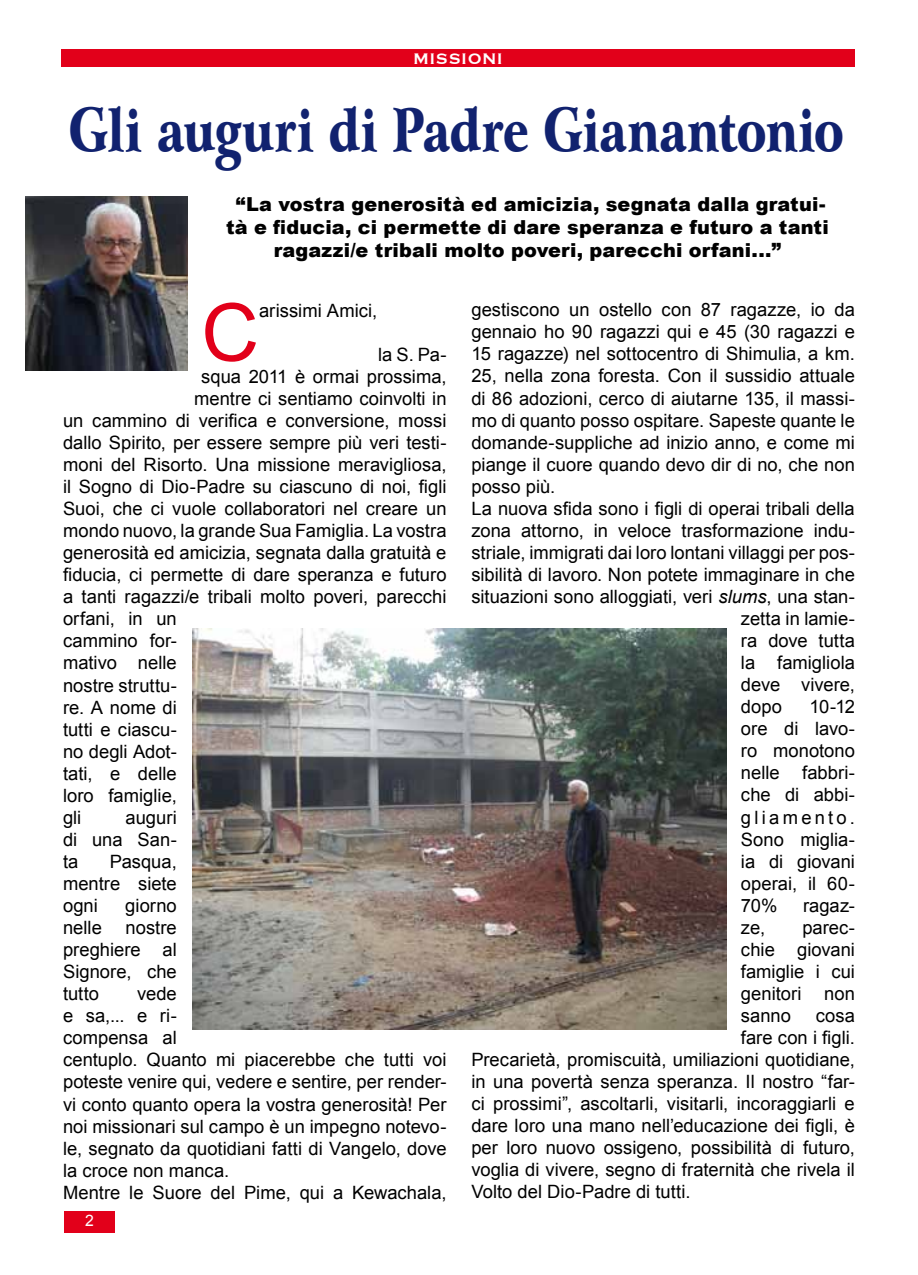
<style>
.page{position:relative;width:918px;height:1275px;background:#fff}
.page>*{position:absolute;margin:0;border:0;box-sizing:border-box;transform-origin:0 0}
.t1{font:79.98px "Arial";color:#e2001a}
.t2{font:900 60.38px "Arrus BT";letter-spacing:-.01em;color:#11226f;scale:.75 1}
.t3{font:900 19.25px/23.1px "Arial";letter-spacing:.005em;color:#000;text-align:center}
.t4{font:18.38px/22.1px "Arial";color:#000;text-align:justify}
.t5{font:700 15.75px "Copperplate";letter-spacing:.1em;color:#fff}
.t6{font:15.75px "Arial";color:#fff}
.s1{font-style:italic}
</style>
<div class="page">
<div style="left:64px;top:1211px;width:51px;height:21px;background:#e2001a"></div>
<div style="left:61px;top:49px;width:794px;height:18px;background:#e2001a"></div>
<img style="left:26px;top:196px;width:162px;height:174px">
<img style="left:193px;top:629px;width:534px;height:400px">
<p class="t5" style="left:414px;top:50px;width:90px">mISSIONI</p>
<h2 class="t2" style="left:69px;top:93px;width:1035px">Gli auguri di Padre Gianantonio</h2>
<p class="t3" style="left:226px;top:192px;width:604px">“La vostra generosità ed amicizia, segnata dalla gratui&shy;tà e fiducia, ci permette di dare speranza e futuro a tanti ragazzi/e tribali molto poveri, parecchi orfani...”</p>
<h1 class="t1" style="left:201px;top:280px;width:59px">C</h1>
<p class="t4" style="left:259px;top:299px;width:120px">arissimi Amici,</p>
<p class="t4" style="left:378px;top:343px;width:70px">la S. Pa-</p>
<p class="t4" style="left:201px;top:365px;width:247px">squa 2011 è ormai prossima,</p>
<p class="t4" style="left:194px;top:388px;width:254px">mentre ci sentiamo coinvolti in</p>
<p class="t4" style="left:63px;top:410px;width:385px">un cammino di verifica e conversione, mossi</p>
<p class="t4" style="left:63px;top:432px;width:385px">dallo Spirito, per essere sempre più veri testi-</p>
<p class="t4" style="left:63px;top:454px;width:385px">moni del Risorto. Una missione meravigliosa,</p>
<p class="t4" style="left:63px;top:476px;width:385px">il Sogno di Dio-Padre su ciascuno di noi, figli</p>
<p class="t4" style="left:63px;top:498px;width:385px">Suoi, che ci vuole collaboratori nel creare un</p>
<p class="t4" style="left:63px;top:520px;width:385px">mondo nuovo, la grande Sua Famiglia. La vostra</p>
<p class="t4" style="left:63px;top:542px;width:385px">generosità ed amicizia, segnata dalla gratuità e</p>
<p class="t4" style="left:63px;top:564px;width:385px">fiducia, ci permette di dare speranza e futuro</p>
<p class="t4" style="left:63px;top:586px;width:385px">a tanti ragazzi/e tribali molto poveri, parecchi</p>
<p class="t4" style="left:63px;top:608px;width:115px">orfani, in un</p>
<p class="t4" style="left:63px;top:630px;width:115px">cammino for-</p>
<p class="t4" style="left:63px;top:652px;width:115px">mativo nelle</p>
<p class="t4" style="left:63px;top:674px;width:115px">nostre struttu-</p>
<p class="t4" style="left:63px;top:696px;width:115px">re. A nome di</p>
<p class="t4" style="left:63px;top:718px;width:115px">tutti e ciascu-</p>
<p class="t4" style="left:63px;top:740px;width:115px">no degli Adot-</p>
<p class="t4" style="left:63px;top:762px;width:115px">tati, e delle</p>
<p class="t4" style="left:63px;top:784px;width:115px">loro famiglie,</p>
<p class="t4" style="left:63px;top:806px;width:20px">gli</p>
<p class="t4" style="left:63px;top:806px;width:115px;text-indent:63px">auguri di una San&shy;ta</p>
<p class="t4" style="left:63px;top:851px;width:115px;text-indent:47px">Pasqua, mentre siete ogni</p>
<p class="t4" style="left:125px;top:895px;width:53px">giorno</p>
<p class="t4" style="left:63px;top:917px;width:40px">nelle</p>
<p class="t4" style="left:63px;top:917px;width:115px;text-indent:63px">nostre preghiere al Signore, che tutto</p>
<p class="t4" style="left:63px;top:983px;width:385px;text-align:left;text-indent:74px">vede<br>e sa,... e ri-<br>compensa al<br>centuplo. Quanto mi piacerebbe che tutti voi poteste venire qui, vedere e sentire, per render&shy;vi conto quanto opera la vostra generosità! Per noi missionari sul campo è un impegno notevo&shy;le, segnato da quotidiani fatti di Vangelo, dove la croce non manca.<br>Mentre le Suore del Pime, qui a Kewachala,</p>
<p class="t6" style="left:85px;top:1210px;width:10px">2</p>
<p class="t4" style="left:471px;top:299px;width:385px">gestiscono un ostello con 87 ragazze, io da</p>
<p class="t4" style="left:471px;top:321px;width:385px">gennaio ho 90 ragazzi qui e 45 (30 ragazzi e</p>
<p class="t4" style="left:471px;top:343px;width:385px">15 ragazze) nel sottocentro di Shimulia, a km.</p>
<p class="t4" style="left:471px;top:365px;width:385px">25, nella zona foresta. Con il sussidio attuale</p>
<p class="t4" style="left:471px;top:387px;width:385px">di 86 adozioni, cerco di aiutarne 135, il massi-</p>
<p class="t4" style="left:471px;top:409px;width:385px">mo di quanto posso ospitare. Sapeste quante le</p>
<p class="t4" style="left:471px;top:431px;width:385px">domande-suppliche ad inizio anno, e come mi</p>
<p class="t4" style="left:471px;top:453px;width:385px">piange il cuore quando devo dir di no, che non</p>
<p class="t4" style="left:471px;top:475px;width:85px">posso più.</p>
<p class="t4" style="left:471px;top:497px;width:385px">La nuova sfida sono i figli di operai tribali della</p>
<p class="t4" style="left:471px;top:520px;width:385px">zona attorno, in veloce trasformazione indu-</p>
<p class="t4" style="left:471px;top:542px;width:385px">striale, immigrati dai loro lontani villaggi per pos-</p>
<p class="t4" style="left:471px;top:564px;width:385px">sibilità di lavoro. Non potete immaginare in che</p>
<p class="t4" style="left:471px;top:586px;width:385px">situazioni sono alloggiati, veri <span class="s1">slums</span>, una stan-</p>
<p class="t4" style="left:741px;top:608px;width:115px">zetta in lamie-</p>
<p class="t4" style="left:741px;top:630px;width:115px">ra dove tutta</p>
<p class="t4" style="left:741px;top:652px;width:115px">la famigliola</p>
<p class="t4" style="left:741px;top:674px;width:115px">deve vivere,</p>
<p class="t4" style="left:741px;top:696px;width:43px">dopo</p>
<p class="t4" style="left:741px;top:696px;width:115px;text-indent:69px">10-12 ore di lavo&shy;ro monotono nelle fabbri&shy;che di abbi&shy;gliamento.<br>Sono miglia&shy;ia di giovani operai, il 60- 70%</p>
<p class="t4" style="left:803px;top:894px;width:53px">ragaz-</p>
<p class="t4" style="left:741px;top:916px;width:115px;text-indent:61px">parec&shy;chie giovani famiglie i cui genitori non sanno</p>
<p class="t4" style="left:741px;top:916px;width:26px">ze,</p>
<p class="t4" style="left:815px;top:1005px;width:41px">cosa</p>
<p class="t4" style="left:741px;top:1027px;width:115px">fare con i figli.</p>
<p class="t4" style="left:471px;top:1049px;width:385px">Precarietà, promiscuità, umiliazioni quotidiane,</p>
<p class="t4" style="left:471px;top:1071px;width:385px">in una povertà senza speranza. Il nostro “far-</p>
<p class="t4" style="left:471px;top:1093px;width:385px">ci prossimi”, ascoltarli, visitarli, incoraggiarli e</p>
<p class="t4" style="left:471px;top:1115px;width:385px">dare loro una mano nell’educazione dei figli, è</p>
<p class="t4" style="left:471px;top:1137px;width:385px">per loro nuovo ossigeno, possibilità di futuro,</p>
<p class="t4" style="left:471px;top:1159px;width:385px">voglia di vivere, segno di fraternità che rivela il</p>
<p class="t4" style="left:471px;top:1181px;width:220px">Volto del Dio-Padre di tutti.</p>
</div>
